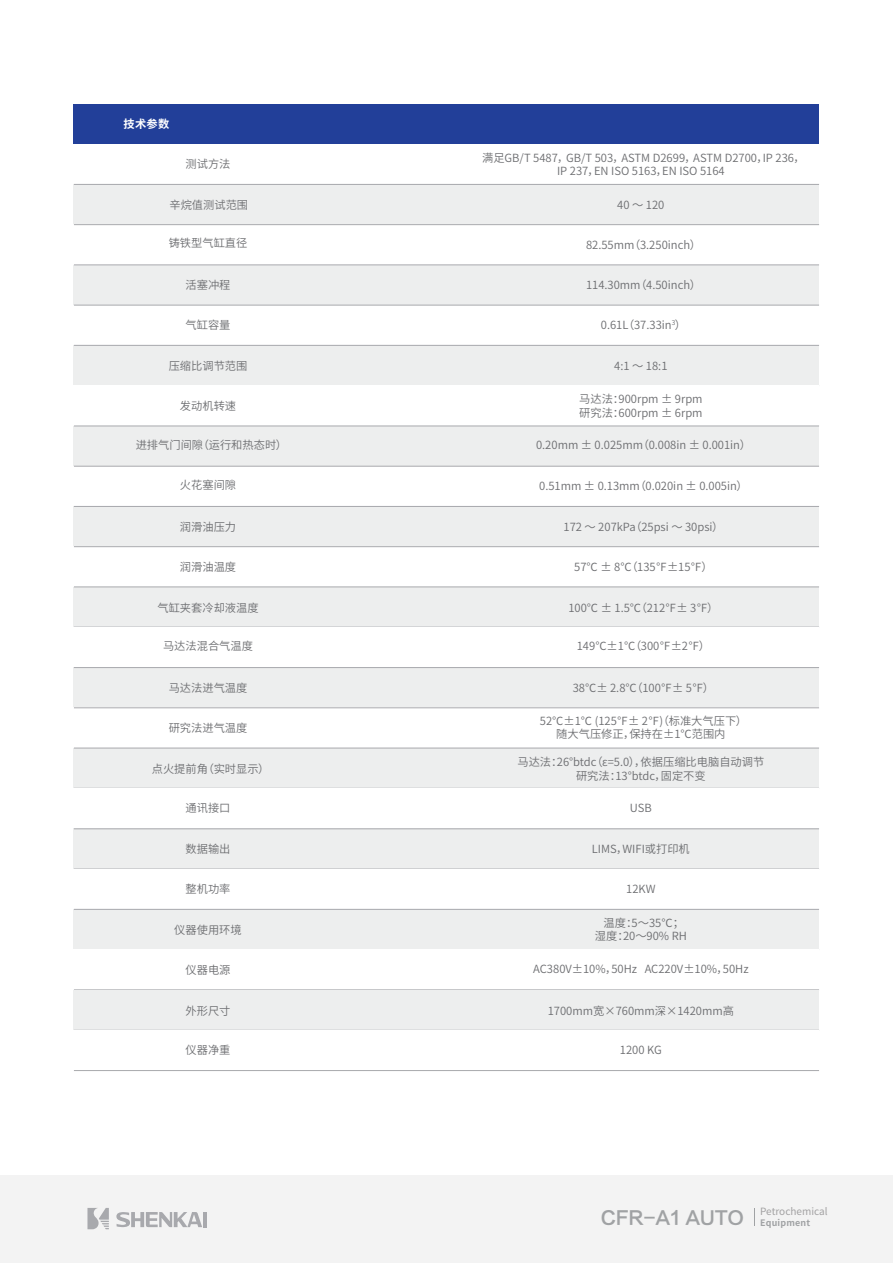
<style>
.page{position:relative;width:893px;height:1263px;background:#fff}
.page>*{position:absolute;margin:0;border:0;box-sizing:border-box;transform-origin:0 0}
.t1{font:18.15px "FZLTZHK GBK1 0";letter-spacing:-.02em;color:#a0a2a4}
.t2{font:11.25px/13.2px "Source Han Sans CN";color:#6c6d70;text-align:center}
.t3{font:700 11.25px "Source Han Sans CN";color:#fff}
.t4{font:10.05px "Source Han Sans CN";color:#a2a1a2}
</style>
<div class="page">
<div style="left:74px;top:104px;width:745px;height:40px;background:#223f99"></div>
<div style="left:74px;top:184px;width:745px;height:41px;background:#edeeee"></div>
<div style="left:74px;top:265px;width:745px;height:40px;background:#edeeee"></div>
<div style="left:74px;top:345px;width:745px;height:41px;background:#edeeee"></div>
<hr style="left:74px;top:385px;width:745px;height:1px;background:#a8a9ad">
<hr style="left:74px;top:345px;width:745px;height:1px;background:#a8a9ad">
<hr style="left:74px;top:305px;width:745px;height:1px;background:#a8a9ad">
<hr style="left:74px;top:265px;width:745px;height:1px;background:#a8a9ad">
<hr style="left:74px;top:224px;width:745px;height:1px;background:#a8a9ad">
<hr style="left:74px;top:184px;width:745px;height:1px;background:#a8a9ad">
<div style="left:74px;top:426px;width:745px;height:40px;background:#edeeee"></div>
<div style="left:74px;top:506px;width:745px;height:41px;background:#edeeee"></div>
<div style="left:74px;top:587px;width:745px;height:40px;background:#edeeee"></div>
<hr style="left:74px;top:587px;width:745px;height:1px;background:#a8a9ad">
<hr style="left:74px;top:546px;width:745px;height:1px;background:#a8a9ad">
<hr style="left:74px;top:506px;width:745px;height:1px;background:#a8a9ad">
<hr style="left:74px;top:466px;width:745px;height:1px;background:#a8a9ad">
<hr style="left:74px;top:426px;width:745px;height:1px;background:#a8a9ad">
<div style="left:74px;top:667px;width:745px;height:41px;background:#edeeee"></div>
<div style="left:74px;top:748px;width:745px;height:40px;background:#edeeee"></div>
<hr style="left:74px;top:788px;width:745px;height:1px;background:#a8a9ad">
<hr style="left:74px;top:748px;width:745px;height:1px;background:#a8a9ad">
<hr style="left:74px;top:707px;width:745px;height:1px;background:#a8a9ad">
<hr style="left:74px;top:667px;width:745px;height:1px;background:#a8a9ad">
<div style="left:74px;top:829px;width:745px;height:40px;background:#edeeee"></div>
<hr style="left:74px;top:828px;width:745px;height:1px;background:#a8a9ad">
<div style="left:74px;top:909px;width:745px;height:40px;background:#edeeee"></div>
<hr style="left:74px;top:949px;width:745px;height:1px;background:#a8a9ad">
<hr style="left:74px;top:909px;width:745px;height:1px;background:#a8a9ad">
<hr style="left:74px;top:989px;width:745px;height:1px;background:#a8a9ad">
<div style="left:74px;top:990px;width:745px;height:40px;background:#edeeee"></div>
<hr style="left:74px;top:1070px;width:745px;height:1px;background:#a8a9ad">
<div style="left:0;top:1175px;width:893px;height:87px;background:#f3f3f3"></div>
<svg style="left:87px;top:1208px;width:22px;height:21px"></svg>
<hr style="left:203px;top:1212px;width:4px;height:15px;background:#a8a9ad">
<svg style="left:116px;top:1212px;width:86px;height:15px"></svg>
<p class="t3" style="left:124px;top:118px;width:47px">技术参数</p>
<p class="t2" style="left:186px;top:158px;width:46px">测试方法</p>
<p class="t2" style="left:482px;top:151px;width:324px">满足GB/T 5487，GB/T 503，ASTM D2699，ASTM D2700，IP 236，<br>IP 237，EN ISO 5163，EN ISO 5164</p>
<p class="t2" style="left:169px;top:198px;width:80px">辛烷值测试范围</p>
<p class="t2" style="left:617px;top:198px;width:49px">40 ～ 120</p>
<p class="t2" style="left:169px;top:237px;width:80px">铸铁型气缸直径</p>
<p class="t2" style="left:586px;top:238px;width:116px">82.55mm（3.250inch）</p>
<p class="t2" style="left:186px;top:278px;width:46px">活塞冲程</p>
<p class="t2" style="left:186px;top:318px;width:46px">气缸容量</p>
<p class="t2" style="left:169px;top:359px;width:80px">压缩比调节范围</p>
<p class="t2" style="left:586px;top:278px;width:116px">114.30mm（4.50inch）</p>
<p class="t2" style="left:601px;top:318px;width:87px">0.61L（37.33in<sup>3</sup>）</p>
<p class="t2" style="left:614px;top:359px;width:55px">4:1 ～ 18:1</p>
<p class="t2" style="left:180px;top:399px;width:58px">发动机转速</p>
<p class="t2" style="left:579px;top:393px;width:125px;text-align:left">马达法：900rpm ± 9rpm研究法：600rpm ± 6rpm</p>
<p class="t2" style="left:136px;top:439px;width:153px">进排气门间隙（运行和热态时）</p>
<p class="t2" style="left:536px;top:439px;width:216px">0.20mm ± 0.025mm（0.008in ± 0.001in）</p>
<p class="t2" style="left:180px;top:478px;width:58px">火花塞间隙</p>
<p class="t2" style="left:539px;top:479px;width:210px">0.51mm ± 0.13mm（0.020in ± 0.005in）</p>
<p class="t2" style="left:180px;top:520px;width:58px">润滑油压力</p>
<p class="t2" style="left:180px;top:560px;width:58px">润滑油温度</p>
<p class="t2" style="left:157px;top:601px;width:103px">气缸夹套冷却液温度</p>
<p class="t2" style="left:563px;top:520px;width:161px">172 ～ 207kPa（25psi ～ 30psi）</p>
<p class="t2" style="left:574px;top:560px;width:140px">57℃ ± 8℃（135℉±15℉）</p>
<p class="t2" style="left:568px;top:601px;width:152px">100℃ ± 1.5℃（212℉± 3℉）</p>
<p class="t2" style="left:163px;top:639px;width:91px">马达法混合气温度</p>
<p class="t2" style="left:577px;top:639px;width:135px">149℃±1℃（300℉±2℉）</p>
<p class="t2" style="left:169px;top:681px;width:80px">马达法进气温度</p>
<p class="t2" style="left:169px;top:721px;width:80px">研究法进气温度</p>
<p class="t2" style="left:152px;top:762px;width:119px">点火提前角（实时显示）</p>
<p class="t2" style="left:186px;top:802px;width:46px">通讯接口</p>
<p class="t2" style="left:186px;top:843px;width:46px">数据输出</p>
<p class="t2" style="left:186px;top:882px;width:46px">整机功率</p>
<p class="t2" style="left:573px;top:681px;width:143px">38℃± 2.8℃（100℉± 5℉）</p>
<p class="t2" style="left:540px;top:715px;width:209px">52℃±1℃ (125℉± 2℉)（标准大气压下）随大气压修正，保持在±1℃范围内</p>
<p class="t2" style="left:517px;top:756px;width:248px">马达法：26°btdc（ε=5.0），依据压缩比电脑自动调节研究法：13°btdc，固定不变</p>
<p class="t2" style="left:630px;top:802px;width:23px">USB</p>
<p class="t2" style="left:592px;top:843px;width:99px">LIMS，WIFI或打印机</p>
<p class="t2" style="left:626px;top:882px;width:31px">12KW</p>
<p class="t2" style="left:174px;top:923px;width:69px">仪器使用环境</p>
<p class="t2" style="left:595px;top:917px;width:94px">温度：5～35℃；湿度：20～90% RH</p>
<p class="t2" style="left:186px;top:963px;width:46px">仪器电源</p>
<p class="t2" style="left:533px;top:963px;width:217px">AC380V±10%，50Hz AC220V±10%，50Hz</p>
<p class="t2" style="left:186px;top:1004px;width:46px">外形尺寸</p>
<p class="t2" style="left:548px;top:1004px;width:188px">1700mm宽×760mm深×1420mm高</p>
<p class="t2" style="left:186px;top:1044px;width:46px">仪器净重</p>
<p class="t2" style="left:620px;top:1044px;width:43px">1200 KG</p>
<p class="t4" style="left:760px;top:1206px;width:69px">Petrochemical</p>
<h1 class="t1" style="left:601px;top:1207px;width:211px">CFR-A1 AUTO <sub>Equipment</sub></h1>
</div>
